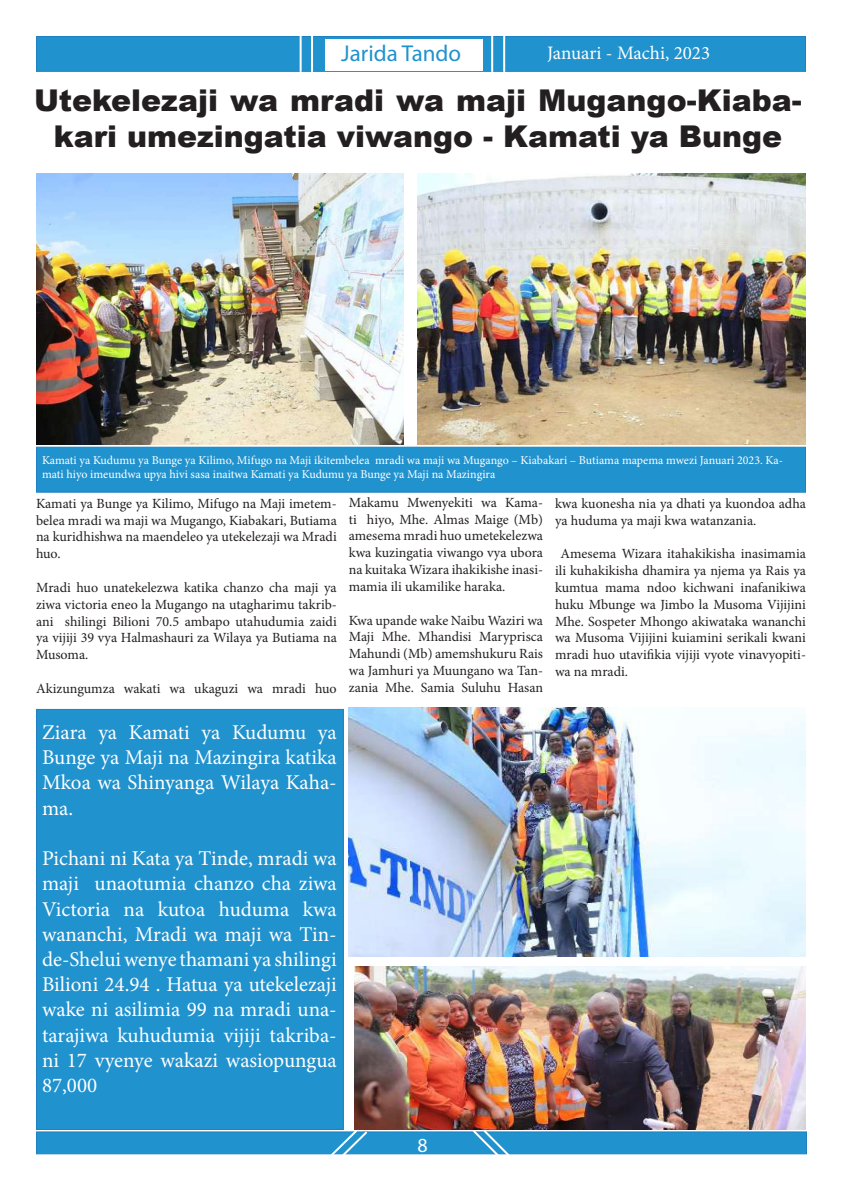
<style>
.page{position:relative;width:842px;height:1191px;background:#fff}
.page>*{position:absolute;margin:0;border:0;box-sizing:border-box;transform-origin:0 0}
.t1{font:900 30px/36px "Arial";color:#231f20;text-align:center}
.t2{font:23px "Myriad Pro";color:#2092ce}
.t3{font:21px/25.2px "Minion Pro";color:#fff;text-align:justify}
.t4{font:20px "Myriad Pro";color:#fff}
.t5{font:19px "Minion Pro";color:#fff}
.t6{font:14px/16.8px "Minion Pro";color:#231f20;text-align:justify}
.t7{font:12px/14.4px "Minion Pro";color:#fff}
</style>
<div class="page">
<div style="left:36px;top:36px;width:770px;height:36px;background:#2092ce;border:1px solid #2180c2"></div>
<hr style="left:300px;top:36px;width:2px;height:36px;background:#fff">
<hr style="left:311px;top:36px;width:2px;height:36px;background:#fff">
<hr style="left:503px;top:36px;width:2px;height:36px;background:#fff">
<hr style="left:491px;top:36px;width:2px;height:36px;background:#fff">
<div style="left:325px;top:39px;width:157px;height:31px;background:#fff"></div>
<div style="left:36px;top:709px;width:308px;height:421px;background:#2092ce;border:1px solid #2180c2"></div>
<div style="left:36px;top:447px;width:770px;height:46px;background:#2092ce;border:1px solid #2180c2"></div>
<svg style="left:36px;top:1127px;width:771px;height:28px;background:#349ad1"></svg>
<img style="left:36px;top:173px;width:368px;height:271px">
<img style="left:418px;top:173px;width:388px;height:271px">
<img style="left:349px;top:708px;width:457px;height:248px">
<img style="left:354px;top:967px;width:452px;height:163px">
<h2 class="t2" style="left:341px;top:39px;width:121px">Jarida Tando</h2>
<h3 class="t5" style="left:547px;top:40px;width:164px">Januari - Machi, 2023</h3>
<h1 class="t1" style="left:34px;top:81px;width:769px">Utekelezaji wa mradi wa maji Mugango-Kiaba&shy;kari umezingatia viwango - Kamati ya Bunge</h1>
<p class="t7" style="left:42px;top:453px;width:743px">Kamati ya Kudumu ya Bunge ya Kilimo, Mifugo na Maji ikitembelea mradi wa maji wa Mugango – Kiabakari – Butiama mapema mwezi Januari 2023. Ka&shy;mati hiyo imeundwa upya hivi sasa inaitwa Kamati ya Kudumu ya Bunge ya Maji na Mazingira</p>
<p class="t6" style="left:36px;top:495px;width:302px">Kamati ya Bunge ya Kilimo, Mifugo na Maji imetem&shy;belea mradi wa maji wa Mugango, Kiabakari, Butiama na kuridhishwa na maendeleo ya utekelezaji wa Mradi huo.</p>
<p class="t6" style="left:36px;top:579px;width:302px">Mradi huo unatekelezwa katika chanzo cha maji ya ziwa victoria eneo la Mugango na utagharimu takrib&shy;ani shilingi Bilioni 70.5 ambapo utahudumia zaidi ya vijiji 39 vya Halmashauri za Wilaya ya Butiama na Musoma.</p>
<p class="t6" style="left:36px;top:680px;width:302px">Akizungumza wakati wa ukaguzi wa mradi huo</p>
<h3 class="t3" style="left:42px;top:720px;width:296px">Ziara ya Kamati ya Kudumu ya Bunge ya Maji na Mazingira katika Mkoa wa Shinyanga Wilaya Kaha&shy;ma.</h3>
<p class="t3" style="left:42px;top:846px;width:296px">Pichani ni Kata ya Tinde, mradi wa maji unaotumia chanzo cha ziwa Victoria na kutoa huduma kwa wananchi, Mradi wa maji wa Tin&shy;de-Shelui wenye thamani ya shilingi Bilioni 24.94 . Hatua ya utekelezaji wake ni asilimia 99 na mradi una&shy;tarajiwa kuhudumia vijiji takriba&shy;ni 17 vyenye wakazi wasiopungua 87,000</p>
<p class="t6" style="left:349px;top:494px;width:196px">Makamu Mwenyekiti wa Kama&shy;ti hiyo, Mhe. Almas Maige (Mb) amesema mradi huo umetekelezwa kwa kuzingatia viwango vya ubora na kuitaka Wizara ihakikishe inasi&shy;mamia ili ukamilike haraka.</p>
<p class="t6" style="left:349px;top:611px;width:196px">Kwa upande wake Naibu Waziri wa Maji Mhe. Mhandisi Maryprisca Mahundi (Mb) amemshukuru Rais wa Jamhuri ya Muungano wa Tan&shy;zania Mhe. Samia Suluhu Hasan</p>
<p class="t6" style="left:555px;top:495px;width:252px">kwa kuonesha nia ya dhati ya kuondoa adha ya huduma ya maji kwa watanzania.</p>
<p class="t6" style="left:555px;top:545px;width:252px;text-indent:5px">Amesema Wizara itahakikisha inasimamia ili kuhakikisha dhamira ya njema ya Rais ya kumtua mama ndoo kichwani inafanikiwa huku Mbunge wa Jimbo la Musoma Vijijini Mhe. Sospeter Mhongo akiwataka wananchi wa Musoma Vijijini kuiamini serikali kwani mradi huo utavifikia vijiji vyote vinavyopiti&shy;wa na mradi.</p>
<h3 class="t4" style="left:418px;top:1133px;width:12px">8</h3>
</div>
